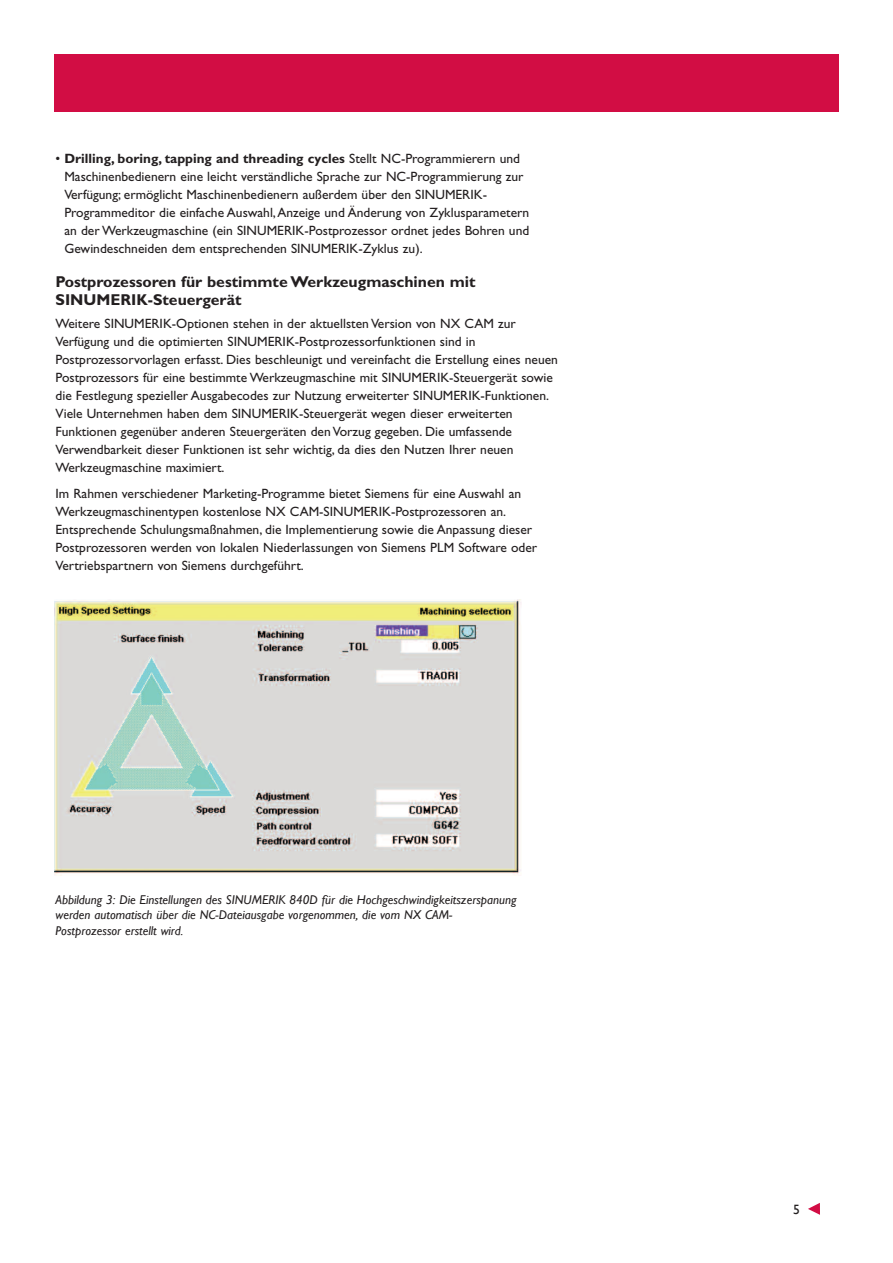
<style>
.page{position:relative;width:893px;height:1263px;background:#fff}
.page>*{position:absolute;margin:0;border:0;box-sizing:border-box;transform-origin:0 0}
.t1{font:700 15.75px/18px "Gill Sans Std";color:#231f20}
.t2{font:13.5px/18px "Gill Sans Std";color:#231f20}
.t3{font:13.5px "Gill Sans";color:#231f20}
.t4{font:italic 12.75px/15.3px "Gill Sans";color:#231f20}
.s1{font-weight:700}
</style>
<div class="page">
<svg style="left:808px;top:1203px;width:11px;height:11px"></svg>
<div style="left:54px;top:54px;width:784px;height:58px;background:#d20d44"></div>
<img style="left:54px;top:600px;width:467px;height:275px">
<p class="t2" style="left:64px;top:150px;width:466px;text-indent:-9px">• <span class="s1">Drilling, boring, tapping and threading cycles</span> Stellt NC-Programmierern und Maschinenbedienern eine leicht verständliche Sprache zur NC-Programmierung zur Verfügung; ermöglicht Maschinenbedienern außerdem über den SINUMERIK-Programmeditor die einfache Auswahl,Anzeige und Änderung von Zyklusparametern an der Werkzeugmaschine (ein SINUMERIK-Postprozessor ordnet jedes Bohren und Gewindeschneiden dem entsprechenden SINUMERIK-Zyklus zu).</p>
<p class="t1" style="left:55px;top:274px;width:421px">Postprozessoren für bestimmte Werkzeugmaschinen mit<br>SINUMERIK-Steuergerät</p>
<p class="t2" style="left:55px;top:316px;width:504px">Weitere SINUMERIK-Optionen stehen in der aktuellsten Version von NX CAM zur Verfügung und die optimierten SINUMERIK-Postprozessorfunktionen sind in Postprozessorvorlagen erfasst. Dies beschleunigt und vereinfacht die Erstellung eines neuen Postprozessors für eine bestimmte Werkzeugmaschine mit SINUMERIK-Steuergerät sowie die Festlegung spezieller Ausgabecodes zur Nutzung erweiterter SINUMERIK-Funktionen.<br>Viele Unternehmen haben dem SINUMERIK-Steuergerät wegen dieser erweiterten Funktionen gegenüber anderen Steuergeräten den Vorzug gegeben. Die umfassende Verwendbarkeit dieser Funktionen ist sehr wichtig, da dies den Nutzen Ihrer neuen Werkzeugmaschine maximiert.</p>
<p class="t2" style="left:55px;top:486px;width:483px">Im Rahmen verschiedener Marketing-Programme bietet Siemens für eine Auswahl an Werkzeugmaschinentypen kostenlose NX CAM-SINUMERIK-Postprozessoren an.<br>Entsprechende Schulungsmaßnahmen, die Implementierung sowie die Anpassung dieser Postprozessoren werden von lokalen Niederlassungen von Siemens PLM Software oder Vertriebspartnern von Siemens durchgeführt.</p>
<p class="t4" style="left:56px;top:892px;width:462px">Abbildung 3: Die Einstellungen des SINUMERIK 840D für die Hochgeschwindigkeitszerspanung werden automatisch über die NC-Dateiausgabe vorgenommen, die vom NX CAM-<br>Postprozessor erstellt wird.</p>
<p class="t3" style="left:792px;top:1201px;width:8px">5</p>
</div>
